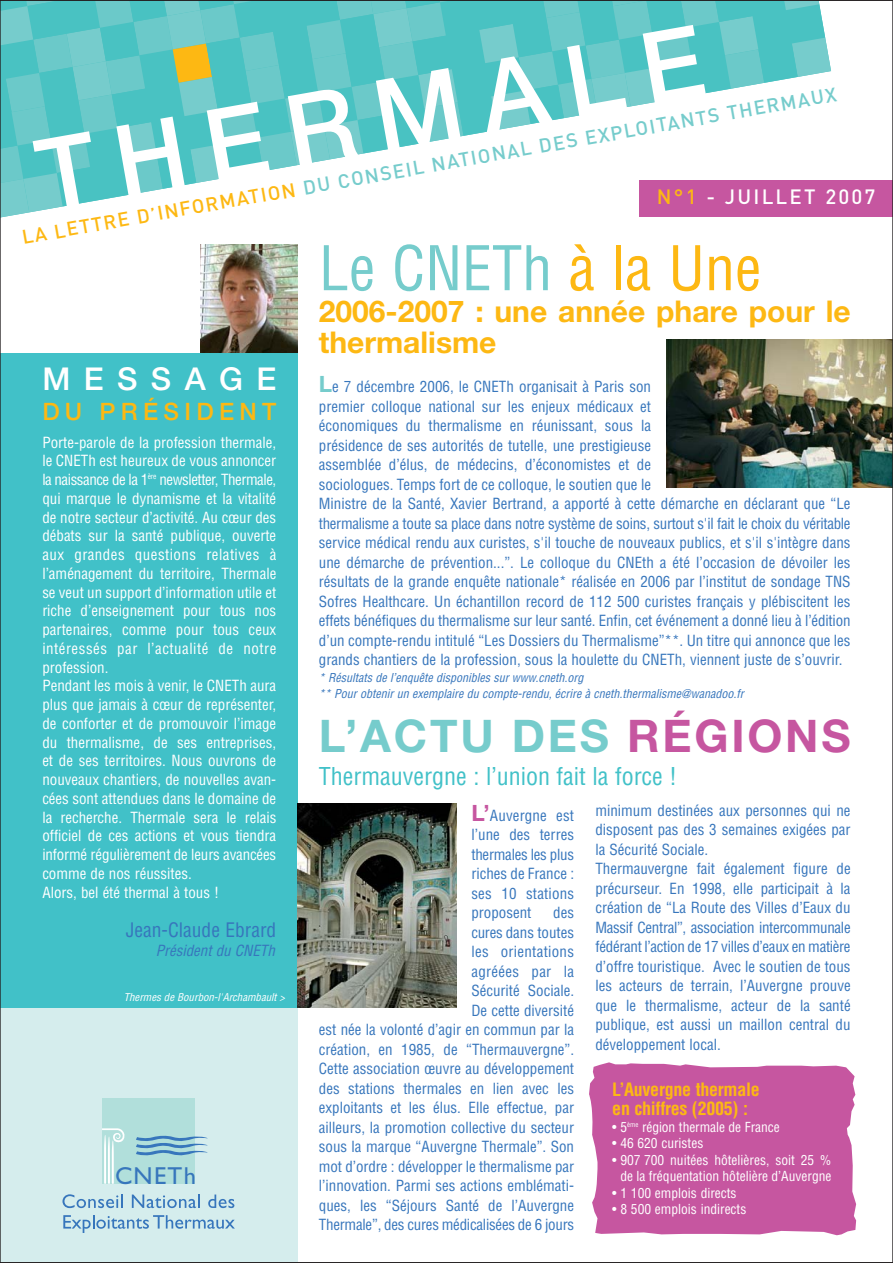
<style>
.page{position:relative;width:893px;height:1263px;background:#fff}
.page>*{position:absolute;margin:0;border:0;box-sizing:border-box;transform-origin:0 0}
.t1{font:500 99.15px "Helvetica Neue";color:#fff}
.t2{font:condensed 60px "Helvetica";color:#76cccc}
.t3{font:700 45px "Helvetica Neue";letter-spacing:.06em;color:#76cccc}
.t4{font:500 31.5px "Helvetica Neue";letter-spacing:.425em;color:#fff}
.t5{font:700 30px/31.5px "Helvetica Neue";color:#fdb813}
.t6{font:24.6px "Gill Sans";letter-spacing:.05em;color:#3776bc}
.t7{font:condensed 24px "Helvetica";color:#41c1c8}
.t8{font:500 24px "Helvetica Neue";letter-spacing:.22em;color:#fdb813}
.t9{font:500 20.4px "DIN";letter-spacing:.105em;color:#fff}
.t10{font:500 19.5px "DIN";color:#76cccc}
.t11{font:condensed 19.5px "Helvetica";color:#3776bc}
.t12{font:700 condensed 18px/19.5px "Helvetica";letter-spacing:-.015em;color:#fdb813}
.t13{font:condensed 15px/19.5px "Helvetica";color:#3776bc}
.t14{font:condensed 15px/18.8px "Helvetica";color:#fff}
.t15{font:italic condensed 15px "Helvetica";color:#3776bc}
.t16{font:condensed 13.5px/16.5px "Helvetica";color:#fff;text-align:center}
.t17{font:italic condensed 12px/16.5px "Helvetica";color:#3776bc}
.t18{font:italic condensed 10.5px "Helvetica";color:#fff}
.s1{color:#fdb813}
.s2{font-family:"Helvetica Neue";font-weight:700;font-stretch:normal;font-size:22.5px;color:#76cccc}
.s3{color:#c656a0}
.s4{font-family:"Helvetica Neue";font-weight:700;font-stretch:normal;font-size:22.5px;color:#c656a0}
</style>
<div class="page">
<div style="left:0;top:1004px;width:297px;height:259px;background:#d5eded"></div>
<div style="left:0;top:353px;width:297px;height:655px;background:#41c1c8"></div>
<svg style="left:2px;top:2px;width:829px;height:216px"></svg>
<div style="left:639px;top:180px;width:253px;height:37px;background:#c656a0"></div>
<svg style="left:62px;top:1194px;width:61px;height:14px"></svg>
<svg style="left:132px;top:1195px;width:68px;height:13px"></svg>
<svg style="left:208px;top:1195px;width:26px;height:13px"></svg>
<svg style="left:63px;top:1215px;width:172px;height:17px"></svg>
<div style="left:102px;top:1098px;width:92px;height:86px;background:#b1dfdb"></div>
<svg style="left:102px;top:1128px;width:23px;height:56px"></svg>
<svg style="left:136px;top:1135px;width:72px;height:22px"></svg>
<img style="left:666px;top:339px;width:224px;height:148px">
<img style="left:297px;top:804px;width:159px;height:204px">
<svg style="left:589px;top:1062px;width:267px;height:173px;fill:#c656a0"></svg>
<img style="left:201px;top:244px;width:96px;height:109px">
<h1 class="t1" style="left:32px;top:141px;width:676px;rotate:-10deg">THERMALE</h1>
<h3 class="t10" style="left:21px;top:230px;width:828px;rotate:-10deg"><span class="s1">LA LETTRE D’INFORMATION</span> DU CONSEIL NATIONAL DES EXPLOITANTS THERMAUX</h3>
<h3 class="t9" style="left:657px;top:190px;width:220px"><span class="s1">N°1</span> - JUILLET 2007</h3>
<h2 class="t2" style="left:319px;top:245px;width:444px">Le CNETh <span class="s1">à la Une</span></h2>
<h3 class="t5" style="left:319px;top:298px;width:533px">2006-2007 : une année phare pour le thermalisme</h3>
<p class="t13" style="left:319px;top:378px;width:533px"><span class="s2">L</span>e 7 décembre 2006, le CNETh organisait à Paris son<br>premier colloque national sur les enjeux médicaux et<br>économiques du thermalisme en réunissant, sous la<br>présidence de ses autorités de tutelle, une prestigieuse<br>assemblée d’élus, de médecins, d’économistes et de<br>sociologues. Temps fort de ce colloque, le soutien que le<br>Ministre de la Santé, Xavier Bertrand, a apporté à cette démarche en déclarant que “Le thermalisme a toute sa place dans notre système de soins, surtout s'il fait le choix du véritable service médical rendu aux curistes, s'il touche de nouveaux publics, et s'il s'intègre dans une démarche de prévention...”. Le colloque du CNEth a été l’occasion de dévoiler les résultats de la grande enquête nationale* réalisée en 2006 par l’institut de sondage TNS Sofres Healthcare. Un échantillon record de 112 500 curistes français y plébiscitent les effets bénéfiques du thermalisme sur leur santé. Enfin, cet événement a donné lieu à l’édition d’un compte-rendu intitulé “Les Dossiers du Thermalisme”**. Un titre qui annonce que les grands chantiers de la profession, sous la houlette du CNETh, viennent juste de s’ouvrir.</p>
<p class="t17" style="left:319px;top:670px;width:429px">* Résultats de l’enquête disponibles sur www.cneth.org<br>** Pour obtenir un exemplaire du compte-rendu, écrire à cneth.thermalisme@wanadoo.fr</p>
<h3 class="t4" style="left:42px;top:368px;width:235px">MESSAGE</h3>
<h3 class="t8" style="left:42px;top:403px;width:235px">DU PRÉSIDENT</h3>
<p class="t14" style="left:42px;top:434px;width:235px">Porte-parole de la profession thermale, le CNETh est heureux de vous annoncer la naissance de la 1<sup>ère</sup> newsletter, Thermale, qui marque le dynamisme et la vitalité de notre secteur d’activité. Au cœur des débats sur la santé publique, ouverte aux grandes questions relatives à l’aménagement du territoire, Thermale se veut un support d’information utile et riche d’enseignement pour tous nos partenaires, comme pour tous ceux intéressés par l’actualité de notre profession.<br>Pendant les mois à venir, le CNETh aura plus que jamais à cœur de représenter, de conforter et de promouvoir l’image du thermalisme, de ses entreprises, et de ses territoires. Nous ouvrons de nouveaux chantiers, de nouvelles avan&shy;cées sont attendues dans le domaine de la recherche. Thermale sera le relais officiel de ces actions et vous tiendra informé régulièrement de leurs avancées comme de nos réussites.<br>Alors, bel été thermal à tous !</p>
<h3 class="t11" style="left:126px;top:922px;width:152px">Jean-Claude Ebrard</h3>
<p class="t15" style="left:156px;top:945px;width:124px">Président du CNETh</p>
<h3 class="t3" style="left:319px;top:720px;width:533px">L’ACTU DES <span class="s3">RÉGIONS</span></h3>
<h3 class="t7" style="left:319px;top:767px;width:360px">Thermauvergne : l’union fait la force !</h3>
<p class="t13" style="left:595px;top:802px;width:257px">minimum destinées aux personnes qui ne disposent pas des 3 semaines exigées par la Sécurité Sociale.<br>Thermauvergne fait également figure de précurseur. En 1998, elle participait à la création de “La Route des Villes d’Eaux du Massif Central”, association intercommunale fédérant l’action de 17 villes d’eaux en matière d’offre touristique. Avec le soutien de tous les acteurs de terrain, l’Auvergne prouve que le thermalisme, acteur de la santé publique, est aussi un maillon central du développement local.</p>
<p class="t13" style="left:471px;top:807px;width:104px;text-align:justify"><span class="s4">L’</span>Auvergne est l’une des terres thermales les plus riches de France : ses 10 stations proposent</p>
<p class="t13" style="left:319px;top:904px;width:257px;text-align:right">des<br>cures dans toutes<br>les orientations<br>agréées par la<br>Sécurité Sociale.<br>De cette diversité<br>est née la volonté d’agir en commun par la création, en 1985, de “Thermauvergne”.<br>Cette association œuvre au développement des stations thermales en lien avec les exploitants et les élus. Elle effectue, par ailleurs, la promotion collective du secteur sous la marque “Auvergne Thermale”. Son mot d’ordre : développer le thermalisme par l’innovation. Parmi ses actions emblémati&shy;ques, les “Séjours Santé de l’Auvergne<br>Thermale”, des cures médicalisées de 6 jours</p>
<p class="t18" style="left:124px;top:994px;width:165px">Thermes de Bourbon-l'Archambault &gt;</p>
<p class="t12" style="left:612px;top:1081px;width:149px">L’Auvergne thermale en chiffres (2005) :</p>
<p class="t16" style="left:612px;top:1120px;width:169px">• 5<sup>ème</sup> région thermale de France</p>
<p class="t16" style="left:612px;top:1136px;width:92px">• 46 620 curistes</p>
<p class="t16" style="left:612px;top:1153px;width:221px">• 907 700 nuitées hôtelières, soit 25 % de la fréquentation hôtelière d’Auvergne</p>
<p class="t16" style="left:612px;top:1186px;width:126px">• 1 100 emplois directs</p>
<p class="t16" style="left:612px;top:1202px;width:136px">• 8 500 emplois indirects</p>
<h3 class="t6" style="left:115px;top:1167px;width:82px">CNETh</h3>
</div>
